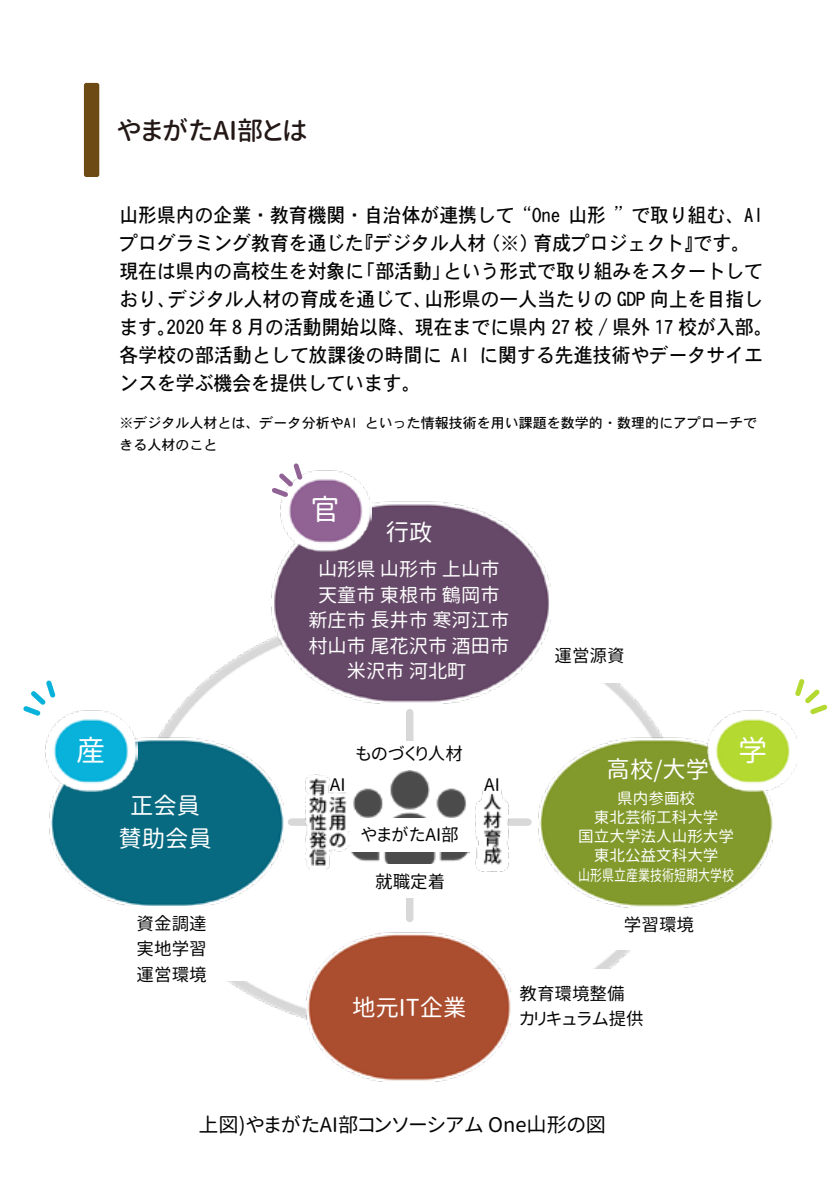
<style>
.page{position:relative;width:840px;height:1191px;background:#fff}
.page>*{position:absolute;margin:0;border:0;box-sizing:border-box;transform-origin:0 0}
.t1{font:29.2px "Gen Jyuu Gothic P Regular";color:#fff}
.t2{font:26px "Gen Jyuu Gothic P Medium";color:#231815}
.t3{font:23.4px/33px "Gen Jyuu Gothic P Regular";color:#fff;text-align:center}
.t4{font:20.2px "Gen Jyuu Gothic P Regular";color:#050505}
.t5{font:20px/28px "DFHS Gothic W5 WIN RKSJ H";color:#050505;scale:.94 1}
.t6{font:19.2px/25.6px "Gen Jyuu Gothic P Regular";color:#fff;text-align:center}
.t7{font:17.6px/25.2px "Gen Jyuu Gothic P Regular";color:#050505}
.t8{font:15.6px/19px "Gen Jyuu Gothic P Regular";color:#fff;text-align:center}
.t9{font:14px/22px "DFHS Gothic W5 WIN RKSJ H";color:#050505}
</style>
<div class="page">
<div style="left:84px;top:83px;width:15px;height:94px;background:#6d4914;border-radius:2px"></div>
<img style="left:159px;top:639px;width:503px;height:379px">
<div style="left:406px;top:709px;width:7px;height:213px;background:#d8d8d8;border-radius:4px"></div>
<div style="left:287px;top:818px;width:244px;height:7px;background:#d8d8d8;border-radius:4px"></div>
<div style="left:343px;top:740px;width:134px;height:140px;background:#fff"></div>
<div style="left:567px;top:906px;width:198px;height:43px;background:#fff"></div>
<div style="left:509px;top:968px;width:198px;height:75px;background:#fff"></div>
<img style="left:49px;top:736px;width:236px;height:172px">
<img style="left:537px;top:736px;width:236px;height:172px">
<div style="left:526px;top:635px;width:150px;height:47px;background:#fff"></div>
<img style="left:305px;top:931px;width:207px;height:151px">
<img style="left:270px;top:501px;width:282px;height:203px">
<img style="left:279px;top:470px;width:92px;height:81px">
<div style="left:80px;top:905px;width:198px;height:75px;background:#fff"></div>
<img style="left:350px;top:770px;width:119px;height:93px">
<div style="left:345px;top:818px;width:134px;height:34px;background:#fff"></div>
<div style="left:342px;top:863px;width:134px;height:34px;background:#fff"></div>
<img style="left:475px;top:784px;width:34px;height:88px">
<img style="left:304px;top:773px;width:45px;height:97px">
<img style="left:45px;top:710px;width:92px;height:81px">
<img style="left:706px;top:710px;width:91px;height:81px">
<svg style="left:272px;top:463px;width:30px;height:34px"></svg>
<svg style="left:794px;top:679px;width:33px;height:35px"></svg>
<svg style="left:23px;top:680px;width:32px;height:36px"></svg>
<h2 class="t2" style="left:116px;top:112px;width:193px">やまがたAI部とは</h2>
<p class="t5" style="left:119px;top:200px;width:695px">山形県内の企業・教育機関・自治体が連携して“One 山形 ”で取り組む、AIプログラミング教育を通じた『デジタル人材 (※) 育成プロジェクト』です。現在は県内の高校生を対象に「部活動」という形式で取り組みをスタートしており、デジタル人材の育成を通じて、山形県の一人当たりの GDP 向上を目指します。2020 年 8 月の活動開始以降、現在までに県内 27 校 / 県外 17 校が入部。各学校の部活動として放課後の時間に AI に関する先進技術やデータサイエンスを学ぶ機会を提供しています。</p>
<p class="t9" style="left:119px;top:412px;width:639px">※デジタル人材とは、データ分析やAI といった情報技術を用い課題を数学的・数理的にアプローチできる人材のこと</p>
<h1 class="t1" style="left:310px;top:488px;width:31px">官</h1>
<p class="t3" style="left:385px;top:515px;width:48px">行政</p>
<p class="t6" style="left:308px;top:555px;width:202px">山形県 山形市 上山市天童市 東根市 鶴岡市新庄市 長井市 寒河江市村山市 尾花沢市 酒田市米沢市 河北町</p>
<p class="t7" style="left:554px;top:642px;width:72px">運営源資</p>
<h1 class="t1" style="left:76px;top:729px;width:31px">産</h1>
<h1 class="t1" style="left:737px;top:729px;width:31px">学</h1>
<p class="t7" style="left:355px;top:741px;width:109px">ものづくり人材</p>
<p class="t3" style="left:606px;top:753px;width:104px">高校/大学</p>
<p class="t8" style="left:578px;top:788px;width:157px">県内参画校<br>東北芸術工科大学<br>国立大学法人山形大学東北公益文科大学<br>山形県立産業技術短期大学校</p>
<p class="t7" style="left:329px;top:771px;width:17px">AI</p>
<p class="t7" style="left:484px;top:771px;width:17px">AI</p>
<p class="t3" style="left:118px;top:788px;width:95px">正会員賛助会員</p>
<p class="t7" style="left:360px;top:821px;width:100px">やまがたAI部</p>
<p class="t7" style="left:375px;top:868px;width:72px">就職定着</p>
<p class="t7" style="left:136px;top:910px;width:72px">資金調達</p>
<p class="t7" style="left:623px;top:911px;width:72px">学習環境</p>
<p class="t7" style="left:136px;top:936px;width:72px">実地学習運営環境</p>
<p class="t3" style="left:352px;top:990px;width:116px">地元IT企業</p>
<p class="t7" style="left:519px;top:980px;width:126px">教育環境整備カリキュラム提供</p>
<p class="t4" style="left:198px;top:1109px;width:409px">上図)やまがたAI部コンソーシアム One山形の図</p>
</div>
